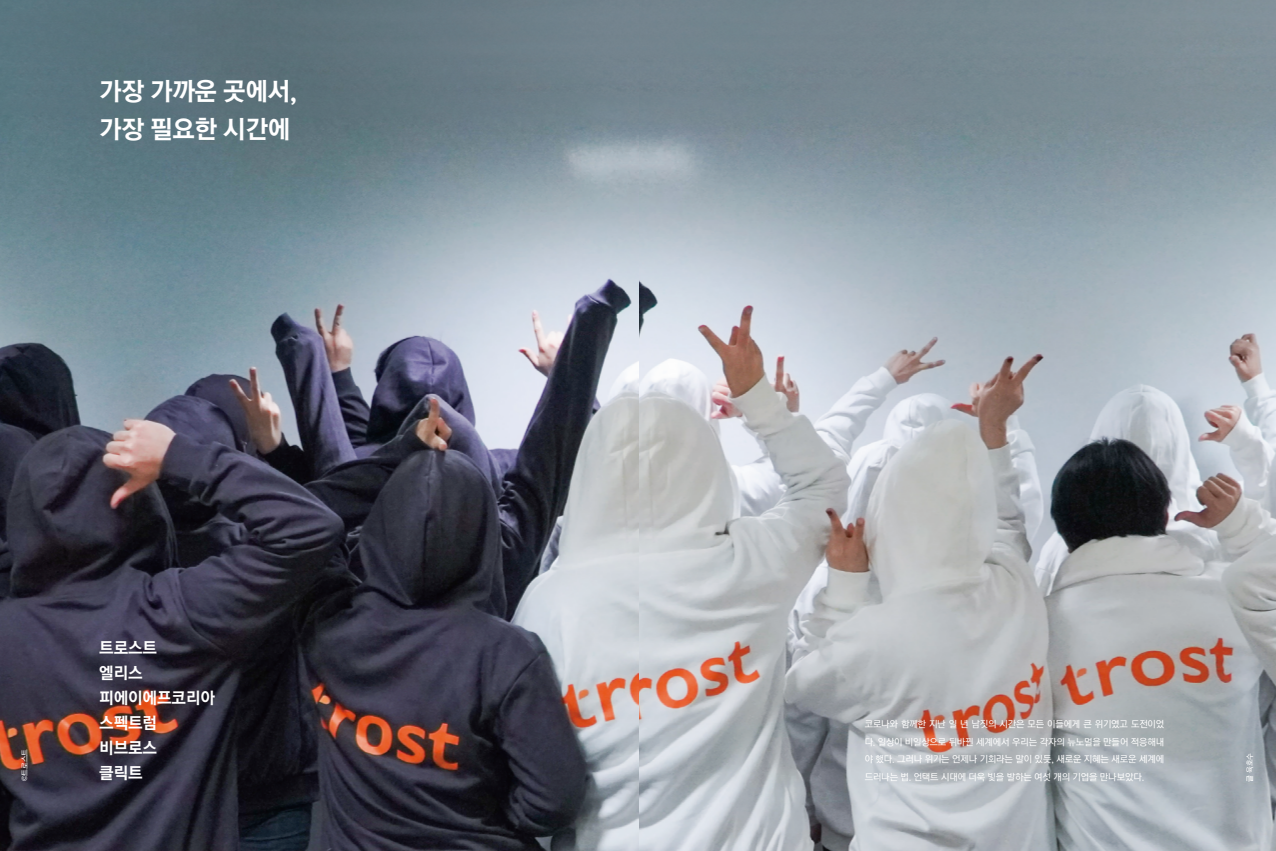
<style>
.page{position:relative;width:1276px;height:851px;background:#fff}
.page>*{position:absolute;margin:0;border:0;box-sizing:border-box;transform-origin:0 0}
.t1{font:25px/37.5px "Rix Go PEB";letter-spacing:-.01em;color:#fff}
.t2{font:16.25px/25px "Rix Go PEB";letter-spacing:-.01em;color:#fff}
.t3{font:9.38px/17.5px "Rix Go PM";letter-spacing:-.01em;color:#fff;text-align:justify}
.t4{font:7.5px "Rix Go PM";color:#fff}
.s1{font-family:"Helvetica"}
.s2{font-family:"Rix Go PB"}
</style>
<div class="page">
<img style="left:638px;top:0;width:638px;height:850px">
<img style="left:0;top:0;width:638px;height:850px">
<h1 class="t1" style="left:99px;top:74px;width:199px">가장 가까운 곳에서, 가장 필요한 시간에</h1>
<p class="t4" style="left:21px;top:781px;width:34px;rotate:-90deg"><span class="s1">©</span>트로스트</p>
<h2 class="t2" style="left:99px;top:636px;width:117px">트로스트<br>엘리스 피에이에프코리아 스펙트럼 비브로스<br>클릭트</h2>
<p class="t3" style="left:864px;top:715px;width:301px">코로나와 함께한 지난 일 년 남짓의 시간은 모든 이들에게 큰 위기였고 도전이었 다. 일상이 비일상으로 뒤바뀐 세계에서 우리는 각자의 뉴노멀을 만들어 적응해내 야 했다. 그러나 위기는 언제나 기회라는 말이 있듯, 새로운 지혜는 새로운 세계에</p>
<p class="t3" style="left:864px;top:768px;width:281px">드러나는 법. 언택트 시대에 더욱 빛을 발하는 여섯 개의 기업을 만나보았다.</p>
<p class="t4" style="left:1246px;top:781px;width:30px;rotate:-90deg"><span class="s2">글</span> 육호수</p>
</div>
